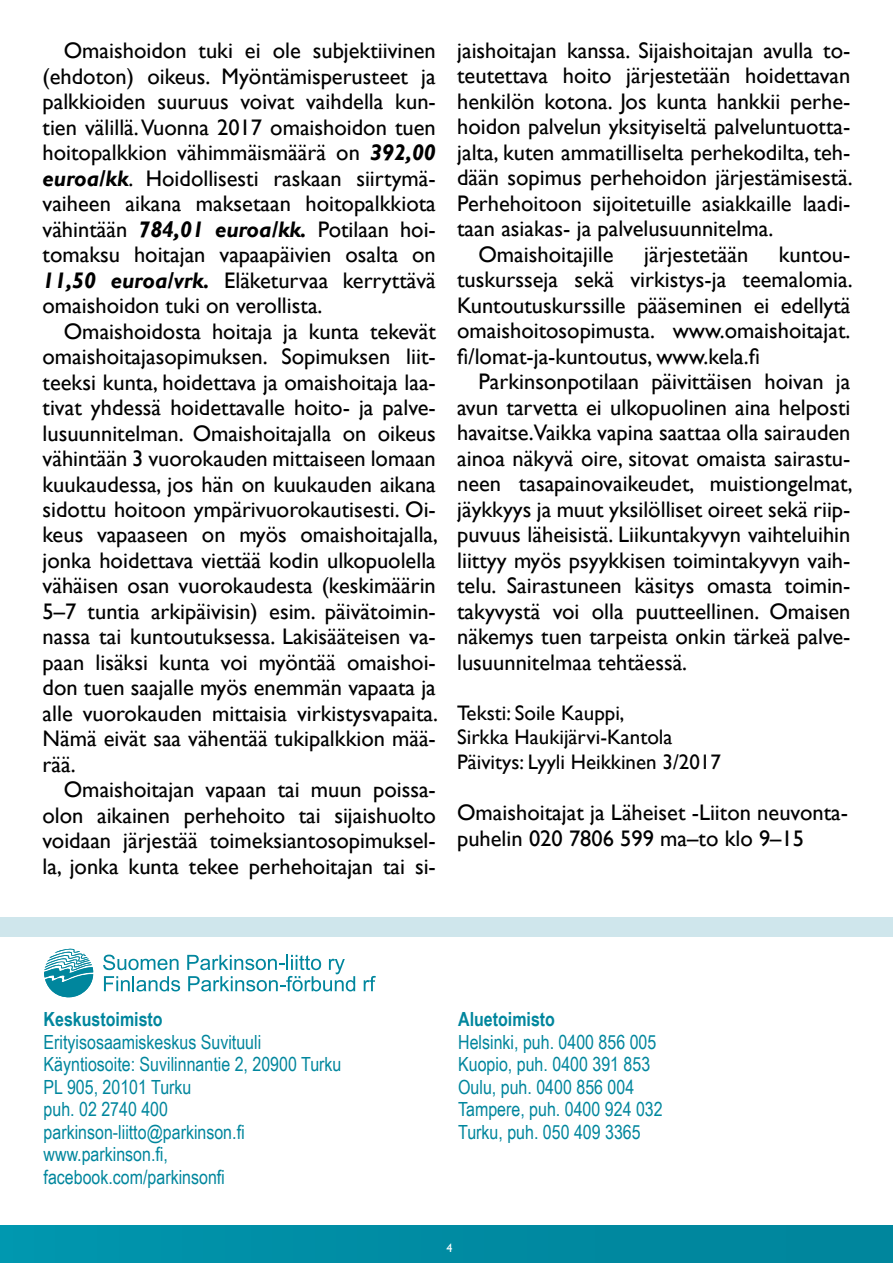
<style>
.page{position:relative;width:893px;height:1263px;background:#fff}
.page>*{position:absolute;margin:0;border:0;box-sizing:border-box;transform-origin:0 0}
.t1{font:22.5px/25.5px "Gill Sans";color:#000;text-align:justify}
.t2{font:21px/24.8px "Gill Sans";color:#000}
.t3{font:19.5px/22.5px "Arial Narrow";color:#00869d}
.t4{font:700 19.5px "Arial Narrow";color:#00869d}
.t5{font:12px "Gill Sans";color:#fff}
.s1{font-weight:700;font-style:italic}
</style>
<div class="page">
<div style="left:0;top:1225px;width:893px;height:38px;background:#008ba2"></div>
<div style="left:0;top:917px;width:893px;height:19px;background:#cfe6ec"></div>
<svg style="left:44px;top:949px;width:49px;height:48px"></svg>
<svg style="left:103px;top:954px;width:76px;height:16px"></svg>
<svg style="left:104px;top:976px;width:76px;height:15px"></svg>
<svg style="left:187px;top:955px;width:168px;height:36px"></svg>
<svg style="left:364px;top:976px;width:12px;height:15px"></svg>
<p class="t1" style="left:43px;top:38px;width:395px;text-indent:21px">Omaishoidon tuki ei ole subjektiivinen (ehdoton) oikeus. Myöntämisperusteet ja palkkioiden suuruus voivat vaihdella kun&shy;tien välillä. Vuonna 2017 omaishoidon tuen hoitopalkkion vähimmäismäärä on <span class="s1">392,00 euroa/kk</span>. Hoidollisesti raskaan siirtymä&shy;vaiheen aikana maksetaan hoitopalkkiota vähintään <span class="s1">784,01 euroa/kk.</span> Potilaan hoi&shy;tomaksu hoitajan vapaapäivien osalta on <span class="s1">11,50 euroa/vrk.</span> Eläketurvaa kerryttävä omaishoidon tuki on verollista.</p>
<p class="t1" style="left:43px;top:319px;width:397px;text-indent:21px">Omaishoidosta hoitaja ja kunta tekevät omaishoitajasopimuksen. Sopimuksen liit&shy;teeksi kunta, hoidettava ja omaishoitaja laa&shy;tivat yhdessä hoidettavalle hoito- ja palve&shy;lusuunnitelman. Omaishoitajalla on oikeus vähintään 3 vuorokauden mittaiseen lomaan kuukaudessa, jos hän on kuukauden aikana sidottu hoitoon ympärivuorokautisesti. Oi&shy;keus vapaaseen on myös omaishoitajalla, jonka hoidettava viettää kodin ulkopuolella vähäisen osan vuorokaudesta (keskimäärin 5–7 tuntia arkipäivisin) esim. päivätoimin&shy;nassa tai kuntoutuksessa. Lakisääteisen va&shy;paan lisäksi kunta voi myöntää omaishoi&shy;don tuen saajalle myös enemmän vapaata ja alle vuorokauden mittaisia virkistysvapaita.<br>Nämä eivät saa vähentää tukipalkkion mää&shy;rää.</p>
<p class="t1" style="left:43px;top:777px;width:395px;text-indent:21px">Omaishoitajan vapaan tai muun poissa&shy;olon aikainen perhehoito tai sijaishuolto voidaan järjestää toimeksiantosopimuksel&shy;la, jonka kunta tekee perhehoitajan tai si-</p>
<p class="t1" style="left:457px;top:38px;width:395px">jaishoitajan kanssa. Sijaishoitajan avulla to-</p>
<p class="t1" style="left:457px;top:63px;width:395px">teutettava hoito järjestetään hoidettavan</p>
<p class="t1" style="left:457px;top:89px;width:395px">henkilön kotona. Jos kunta hankkii perhe-</p>
<p class="t1" style="left:457px;top:114px;width:395px">hoidon palvelun yksityiseltä palveluntuotta-</p>
<p class="t1" style="left:457px;top:140px;width:395px">jalta, kuten ammatilliselta perhekodilta, teh-</p>
<p class="t1" style="left:457px;top:165px;width:397px">dään sopimus perhehoidon järjestämisestä.</p>
<p class="t1" style="left:457px;top:191px;width:395px">Perhehoitoon sijoitetuille asiakkaille laadi-</p>
<p class="t1" style="left:457px;top:216px;width:318px">taan asiakas- ja palvelusuunnitelma.</p>
<p class="t1" style="left:478px;top:242px;width:137px">Omaishoitajille</p>
<p class="t1" style="left:644px;top:242px;width:106px">järjestetään</p>
<p class="t1" style="left:457px;top:242px;width:397px;text-indent:322px">kuntou&shy;tuskursseja sekä virkistys-ja teemalomia.<br>Kuntoutuskurssille pääseminen ei edellytä omaishoitosopimusta. www.omaishoitajat. fi/lomat-ja-kuntoutus, www.kela.fi</p>
<p class="t1" style="left:457px;top:369px;width:397px;text-indent:21px">Parkinsonpotilaan päivittäisen hoivan ja avun tarvetta ei ulkopuolinen aina helposti havaitse.Vaikka vapina saattaa olla sairauden ainoa näkyvä oire, sitovat omaista sairastu&shy;neen tasapainovaikeudet, muistiongelmat, jäykkyys ja muut yksilölliset oireet sekä riip&shy;puvuus läheisistä. Liikuntakyvyn vaihteluihin liittyy myös psyykkisen toimintakyvyn vaih&shy;telu. Sairastuneen käsitys omasta toimin&shy;takyvystä voi olla puutteellinen. Omaisen näkemys tuen tarpeista onkin tärkeä palve&shy;lusuunnitelmaa tehtäessä.</p>
<p class="t2" style="left:457px;top:701px;width:265px">Teksti: Soile Kauppi,<br>Sirkka Haukijärvi-Kantola<br>Päivitys: Lyyli Heikkinen 3/2017</p>
<p class="t1" style="left:457px;top:800px;width:392px">Omaishoitajat ja Läheiset -Liiton neuvonta&shy;puhelin 020 7806 599 ma–to klo 9–15</p>
<p class="t4" style="left:44px;top:1004px;width:121px">Keskustoimisto</p>
<p class="t3" style="left:44px;top:1030px;width:299px">Erityisosaamiskeskus Suvituuli<br>Käyntiosoite: Suvilinnantie 2, 20900 Turku<br>PL 905, 20101 Turku<br>puh. 02 2740 400 parkinson-liitto@parkinson.fi www.parkinson.fi, facebook.com/parkinsonfi</p>
<p class="t4" style="left:458px;top:1004px;width:98px">Aluetoimisto</p>
<p class="t3" style="left:458px;top:1030px;width:206px">Helsinki, puh. 0400 856 005<br>Kuopio, puh. 0400 391 853<br>Oulu, puh. 0400 856 004<br>Tampere, puh. 0400 924 032<br>Turku, puh. 050 409 3365</p>
<p class="t5" style="left:446px;top:1241px;width:7px">4</p>
</div>
